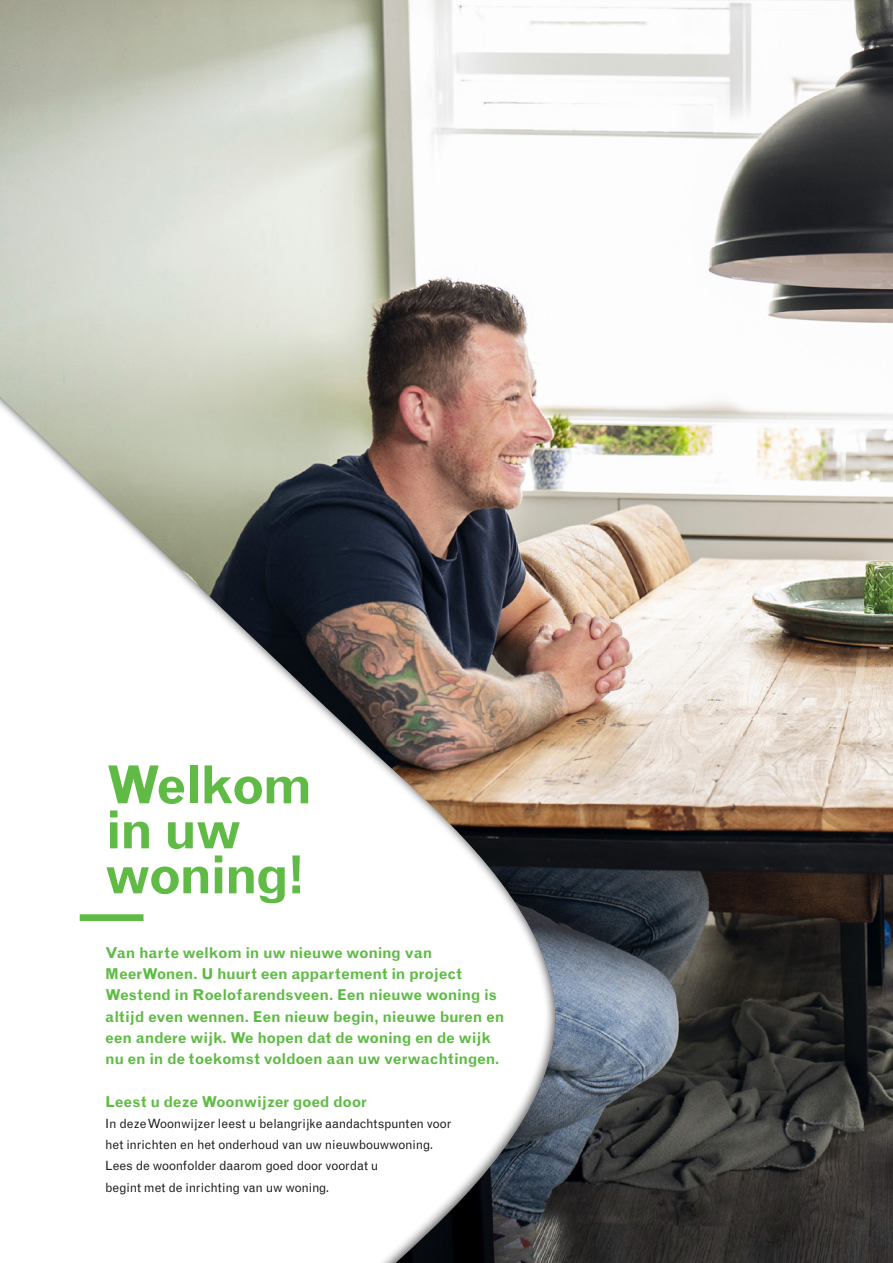
<style>
.page{position:relative;width:893px;height:1263px;background:#fff}
.page>*{position:absolute;margin:0;border:0;box-sizing:border-box;transform-origin:0 0}
.t1{font:700 52.5px/45px "Grotesque MT Std";letter-spacing:-.05em;color:#60bb46}
.t2{font:700 15px/21.3px "Grotesque MT Std";letter-spacing:-.02em;color:#60bb46}
.t3{font:12.75px/21.3px "Grotesque MT Std";letter-spacing:-.02em;color:#231f20}
</style>
<div class="page">
<img style="left:0;top:0;width:893px;height:1263px">
<div style="left:0;top:371px;width:574px;height:892px;background:#231f20;opacity:.5"></div>
<div style="left:80px;top:914px;width:64px;height:7px;background:#60bb46"></div>
<p class="t1" style="left:105px;top:763px;width:209px">Welkom in uw woning!</p>
<p class="t2" style="left:105px;top:942px;width:401px">Van harte welkom in uw nieuwe woning van MeerWonen. U huurt een appartement in project Westend in Roelofarendsveen. Een nieuwe woning is altijd even wennen. Een nieuw begin, nieuwe buren en een andere wijk. We hopen dat de woning en de wijk nu en in de toekomst voldoen aan uw verwachtingen.</p>
<p class="t2" style="left:105px;top:1091px;width:263px">Leest u deze Woonwijzer goed door</p>
<p class="t3" style="left:105px;top:1113px;width:348px">In deze Woonwijzer leest u belangrijke aandachtspunten voor het inrichten en het onderhoud van uw nieuwbouwwoning.<br>Lees de woonfolder daarom goed door voordat u<br>begint met de inrichting van uw woning.</p>
</div>
